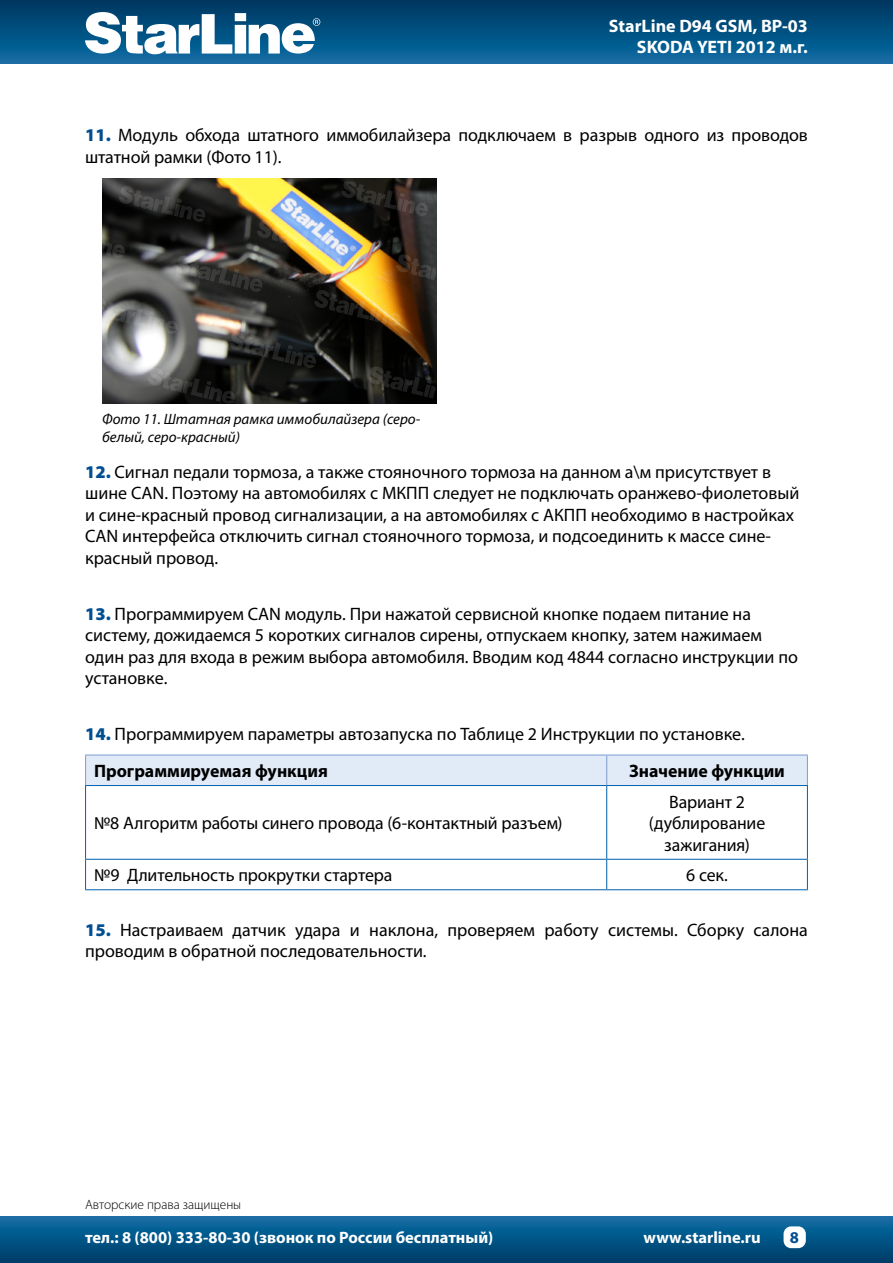
<style>
.page{position:relative;width:893px;height:1263px;background:#fff}
.page>*{position:absolute;margin:0;border:0;box-sizing:border-box;transform-origin:0 0}
.t1{font:18px/21.6px "Myriad Pro";color:#000}
.t2{font:700 18px/21.6px "Myriad Pro";color:#fff;text-align:right}
.t3{font:700 18px "Myriad Pro";color:#000}
.t4{font:700 16.5px "Myriad Pro";color:#fff}
.t5{font:700 16.5px "Myriad Pro";color:#004e92}
.t6{font:italic 15px/18px "Myriad Pro";color:#000}
.t7{font:300 13.5px "Myriad Pro";color:#000}
.s1{font-weight:900;color:#004e92}
.s2{font-weight:700}
</style>
<div class="page">
<div style="left:0;top:0;width:893px;height:64px;background:linear-gradient(to bottom,#00365f,#0e6da5)"></div>
<div style="left:0;top:1216px;width:893px;height:47px;background:linear-gradient(to bottom,#106fa7,#003b66)"></div>
<svg style="left:85px;top:12px;width:235px;height:42px"></svg>
<div style="left:783px;top:1226px;width:23px;height:22px;background:#fff;border-radius:8px"></div>
<div style="left:86px;top:755px;width:721px;height:30px;background:#e1eaf7"></div>
<svg style="left:86px;top:786px;width:721px;height:103px"></svg>
<hr style="left:85px;top:785px;width:522px;height:1px;background:#005fae">
<hr style="left:607px;top:785px;width:201px;height:1px;background:#005fae">
<hr style="left:606px;top:786px;width:1px;height:73px;background:#005fae">
<hr style="left:85px;top:859px;width:522px;height:1px;background:#005fae">
<hr style="left:607px;top:859px;width:201px;height:1px;background:#005fae">
<svg style="left:606px;top:860px;width:1px;height:29px"></svg>
<hr style="left:85px;top:889px;width:522px;height:1px;background:#005fae">
<hr style="left:607px;top:889px;width:201px;height:1px;background:#005fae">
<hr style="left:85px;top:754px;width:522px;height:1px;background:#80a0d3">
<hr style="left:85px;top:755px;width:1px;height:30px;background:#80a0d3">
<hr style="left:607px;top:754px;width:201px;height:1px;background:#80a0d3">
<hr style="left:606px;top:755px;width:1px;height:30px;background:#80a0d3">
<hr style="left:807px;top:755px;width:1px;height:30px;background:#80a0d3">
<hr style="left:85px;top:786px;width:1px;height:73px;background:#005fae">
<hr style="left:807px;top:786px;width:1px;height:73px;background:#005fae">
<svg style="left:85px;top:860px;width:1px;height:29px"></svg>
<svg style="left:807px;top:860px;width:1px;height:29px"></svg>
<img style="left:102px;top:182px;width:334px;height:222px">
<p class="t2" style="left:609px;top:14px;width:200px">StarLine D94 GSM, BP-03<br>SKODA YETI 2012 м.г.</p>
<p class="t1" style="left:85px;top:124px;width:724px"><span class="s1">11.</span> Модуль обхода штатного иммобилайзера подключаем в разрыв одного из проводов штатной рамки (Фото 11).</p>
<p class="t6" style="left:102px;top:410px;width:320px">Фото 11. Штатная рамка иммобилайзера (серо&shy;белый, серо-красный)</p>
<p class="t1" style="left:85px;top:460px;width:716px"><span class="s1">12.</span> Сигнал педали тормоза, а также стояночного тормоза на данном а\м присутствует в шине CAN. Поэтому на автомобилях с МКПП следует не подключать оранжево-фиолетовый и сине-красный провод сигнализации, а на автомобилях с АКПП необходимо в настройках CAN интерфейса отключить сигнал стояночного тормоза, и подсоединить к массе сине&shy;красный провод.</p>
<p class="t1" style="left:85px;top:602px;width:714px"><span class="s1">13.</span> Программируем CAN модуль. При нажатой сервисной кнопке подаем питание на систему, дожидаемся 5 коротких сигналов сирены, отпускаем кнопку, затем нажимаем один раз для входа в режим выбора автомобиля. Вводим код 4844 согласно инструкции по установке.</p>
<p class="t1" style="left:94px;top:715px;width:652px;line-height:37px;text-indent:-9px"><span class="s1">14.</span> Программируем параметры автозапуска по Таблице 2 Инструкции по установке.<br><span class="s2">Программируемая функция</span></p>
<p class="t3" style="left:629px;top:759px;width:157px">Значение функции</p>
<p class="t1" style="left:94px;top:812px;width:470px">№8 Алгоритм работы синего провода (6-контактный разъем)</p>
<p class="t1" style="left:649px;top:790px;width:118px;text-align:center">Вариант 2 (дублирование зажигания)</p>
<p class="t1" style="left:94px;top:864px;width:300px">№9 Длительность прокрутки стартера</p>
<p class="t1" style="left:686px;top:864px;width:43px">6 сек.</p>
<p class="t1" style="left:85px;top:918px;width:724px"><span class="s1">15.</span> Настраиваем датчик удара и наклона, проверяем работу системы. Сборку салона проводим в обратной последовательности.</p>
<p class="t7" style="left:85px;top:1197px;width:158px">Авторские права защищены</p>
<p class="t4" style="left:85px;top:1227px;width:410px">тел.: 8 (800) 333-80-30 (звонок по России бесплатный)</p>
<p class="t4" style="left:644px;top:1227px;width:119px">www.starline.ru</p>
<p class="t5" style="left:790px;top:1226px;width:11px">8</p>
</div>
